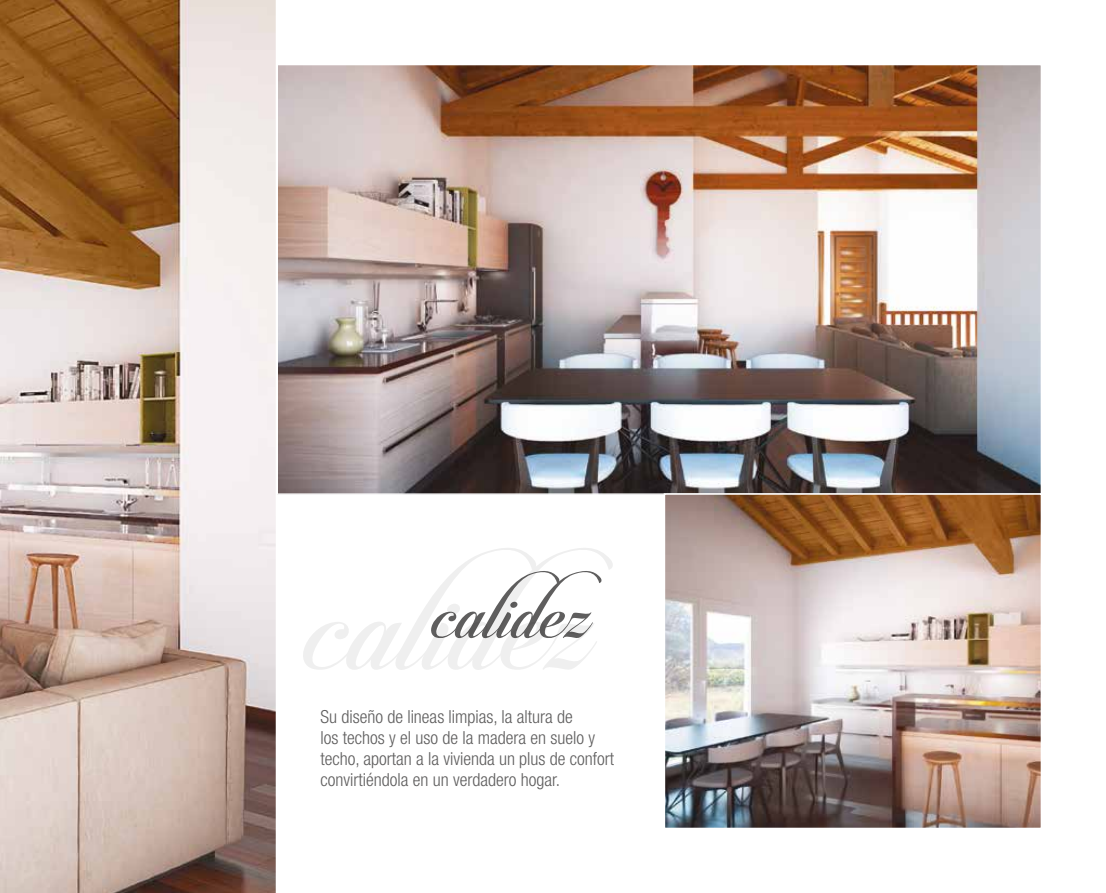
<style>
.page{position:relative;width:1106px;height:893px;background:#fff}
.page>*{position:absolute;margin:0;border:0;box-sizing:border-box;transform-origin:0 0}
.t1{font:150px "Candlescript Demo Version";color:#5f5e5e}
.t2{font:82.5px "Candlescript Demo Version";color:#5f5e5e}
.t3{font:300 condensed 18px/21px "Helvetica Neue LT Std";color:#5f5e5e}
</style>
<div class="page">
<svg style="left:0;top:0;width:276px;height:893px;background:#c6af9e"></svg>
<img style="left:279px;top:67px;width:760px;height:425px">
<img style="left:666px;top:496px;width:373px;height:330px">
<div style="left:663px;top:493px;width:379px;height:336px;border:2px solid #fff"></div>
<h1 class="t1" style="left:298px;top:528px;width:318px">calidez</h1>
<h2 class="t2" style="left:428px;top:560px;width:176px">calidez</h2>
<p class="t3" style="left:320px;top:706px;width:295px">Su diseño de lineas limpias, la altura de<br>los techos y el uso de la madera en suelo y techo, aportan a la vivienda un plus de confort convirtiéndola en un verdadero hogar.</p>
</div>
